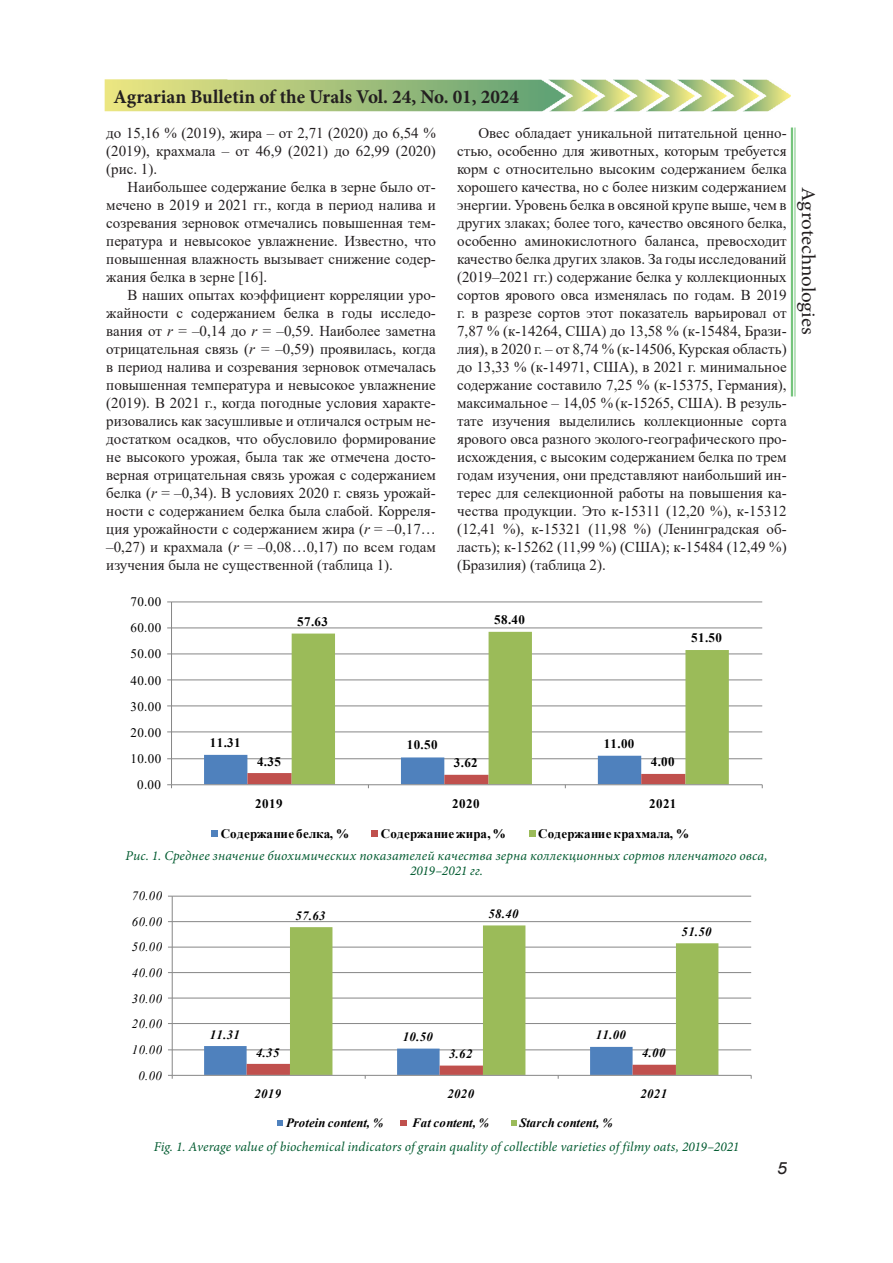
<style>
.page{position:relative;width:893px;height:1263px;background:#fff}
.page>*{position:absolute;margin:0;border:0;box-sizing:border-box;transform-origin:0 0}
.t1{font:700 19.5px "Minion Pro";color:#231f20}
.t2{font:19.5px "Minion Pro";letter-spacing:-.005em;color:#231f20;scale:1.08 1}
.t3{font:italic 16.8px "Arial";color:#231f20;scale:1.08 1}
.t4{font:15px/18px "Times New Roman";color:#231f20;text-align:justify}
.t5{font:italic 13.5px/15px "Minion Pro";letter-spacing:.01em;color:#025b30;text-align:center}
.t6{font:700 13.05px "Times New Roman";letter-spacing:.035em;color:#000}
.t7{font:13.05px "Times New Roman";letter-spacing:.035em;color:#000}
.t8{font:700 13.05px "Times New Roman";letter-spacing:.015em;color:#000}
.t9{font:italic 700 12.75px "Times New Roman";letter-spacing:.035em;color:#000}
.t10{font:italic 12.75px "Times New Roman";letter-spacing:.035em;color:#000}
.t11{font:italic 700 12.75px "Times New Roman";letter-spacing:.01em;color:#000}
.t12{font:italic 700 12.75px "Times New Roman";color:#000}
.s1{font-style:italic}
</style>
<div class="page">
<hr style="left:791px;top:128px;width:2px;height:268px;background:#40ae49">
<hr style="left:795px;top:128px;width:1px;height:268px;background:#40ae49">
<img style="left:105px;top:79px;width:686px;height:32px">
<hr style="left:172px;top:758px;width:590px;height:1px;background:#868686">
<hr style="left:172px;top:731px;width:590px;height:1px;background:#868686">
<hr style="left:172px;top:705px;width:590px;height:1px;background:#868686">
<hr style="left:172px;top:679px;width:590px;height:1px;background:#868686">
<hr style="left:172px;top:653px;width:590px;height:1px;background:#868686">
<hr style="left:172px;top:627px;width:590px;height:1px;background:#868686">
<hr style="left:172px;top:601px;width:590px;height:1px;background:#868686">
<svg style="left:292px;top:632px;width:437px;height:152px"></svg>
<hr style="left:171px;top:602px;width:1px;height:183px;background:#868686">
<hr style="left:172px;top:784px;width:590px;height:1px;background:#868686">
<svg style="left:204px;top:755px;width:481px;height:33px"></svg>
<svg style="left:212px;top:830px;width:6px;height:6px"></svg>
<div style="left:371px;top:830px;width:7px;height:6px;background:#c0504d"></div>
<svg style="left:529px;top:830px;width:6px;height:6px"></svg>
<hr style="left:172px;top:1049px;width:579px;height:1px;background:#868686">
<hr style="left:172px;top:1023px;width:579px;height:1px;background:#868686">
<hr style="left:172px;top:998px;width:579px;height:1px;background:#868686">
<hr style="left:172px;top:972px;width:579px;height:1px;background:#868686">
<hr style="left:172px;top:947px;width:579px;height:1px;background:#868686">
<hr style="left:172px;top:921px;width:579px;height:1px;background:#868686">
<hr style="left:172px;top:896px;width:579px;height:1px;background:#868686">
<svg style="left:290px;top:925px;width:428px;height:150px"></svg>
<hr style="left:172px;top:896px;width:1px;height:179px;background:#868686">
<hr style="left:172px;top:1075px;width:579px;height:1px;background:#868686">
<svg style="left:204px;top:1046px;width:472px;height:33px"></svg>
<svg style="left:277px;top:1120px;width:6px;height:6px"></svg>
<div style="left:400px;top:1120px;width:7px;height:6px;background:#c0504d"></div>
<svg style="left:511px;top:1120px;width:6px;height:6px"></svg>
<h1 class="t1" style="left:114px;top:83px;width:407px">Agrarian Bulletin of the Urals Vol. 24, No. 01, 2024</h1>
<p class="t4" style="left:106px;top:123px;width:331px">до 15,16 % (2019), жира – от 2,71 (2020) до 6,54 % (2019), крахмала – от 46,9 (2021) до 62,99 (2020) (рис. 1).</p>
<p class="t4" style="left:106px;top:177px;width:331px;text-indent:21px">Наибольшее содержание белка в зерне было от&shy;мечено в 2019 и 2021 гг., когда в период налива и созревания зерновок отмечались повышенная тем&shy;пература и невысокое увлажнение. Известно, что повышенная влажность вызывает снижение содер&shy;жания белка в зерне [16].</p>
<p class="t4" style="left:106px;top:285px;width:331px;text-indent:21px">В наших опытах коэффициент корреляции уро&shy;жайности с содержанием белка в годы исследо&shy;вания от <span class="s1">r</span> = –0,14 до <span class="s1">r</span> = –0,59. Наиболее заметна отрицательная связь (<span class="s1">r</span> = –0,59) проявилась, когда в период налива и созревания зерновок отмечалась повышенная температура и невысокое увлажнение (2019). В 2021 г., когда погодные условия характе&shy;ризовались как засушливые и отличался острым не&shy;достатком осадков, что обусловило формирование не высокого урожая, была так же отмечена досто&shy;верная отрицательная связь урожая с содержанием белка (<span class="s1">r</span> = –0,34). В условиях 2020 г. связь урожай&shy;ности с содержанием белка была слабой. Корреля&shy;ция урожайности с содержанием жира (<span class="s1">r</span> = –0,17… –0,27) и крахмала (<span class="s1">r</span> = –0,08…0,17) по всем годам изучения была не существенной (таблица 1).</p>
<p class="t4" style="left:457px;top:123px;width:331px;text-indent:21px">Овес обладает уникальной питательной ценно&shy;стью, особенно для животных, которым требуется корм с относительно высоким содержанием белка хорошего качества, но с более низким содержанием энергии. Уровень белка в овсяной крупе выше, чем в других злаках; более того, качество овсяного белка, особенно аминокислотного баланса, превосходит качество белка других злаков. За годы исследований (2019–2021 гг.) содержание белка у коллекционных сортов ярового овса изменялась по годам. В 2019 г. в разрезе сортов этот показатель варьировал от 7,87 % (к-14264, США) до 13,58 % (к-15484, Брази&shy;лия), в 2020 г. – от 8,74 % (к-14506, Курская область) до 13,33 % (к-14971, США), в 2021 г. минимальное содержание составило 7,25 % (к-15375, Германия), максимальное – 14,05 % (к-15265, США). В резуль&shy;тате изучения выделились коллекционные сорта ярового овса разного эколого-географического про&shy;исхождения, с высоким содержанием белка по трем годам изучения, они представляют наибольший ин&shy;терес для селекционной работы на повышения ка&shy;чества продукции. Это к-15311 (12,20 %), к-15312 (12,41 %), к-15321 (11,98 %) (Ленинградская об&shy;ласть); к-15262 (11,99 %) (США); к-15484 (12,49 %) (Бразилия) (таблица 2).</p>
<p class="t7" style="left:130px;top:592px;width:32px">70.00</p>
<p class="t7" style="left:130px;top:619px;width:32px">60.00</p>
<p class="t7" style="left:130px;top:645px;width:32px">50.00</p>
<p class="t7" style="left:130px;top:671px;width:32px">40.00</p>
<p class="t7" style="left:130px;top:697px;width:32px">30.00</p>
<p class="t7" style="left:130px;top:723px;width:32px">20.00</p>
<p class="t7" style="left:130px;top:749px;width:32px">10.00</p>
<p class="t7" style="left:137px;top:775px;width:25px">0.00</p>
<p class="t6" style="left:297px;top:612px;width:32px">57.63</p>
<p class="t6" style="left:494px;top:610px;width:32px">58.40</p>
<p class="t6" style="left:691px;top:628px;width:32px">51.50</p>
<p class="t6" style="left:210px;top:733px;width:32px">11.31</p>
<p class="t6" style="left:407px;top:736px;width:32px">10.50</p>
<p class="t6" style="left:604px;top:734px;width:32px">11.00</p>
<p class="t6" style="left:257px;top:752px;width:25px">4.35</p>
<p class="t6" style="left:454px;top:754px;width:25px">3.62</p>
<p class="t6" style="left:651px;top:753px;width:25px">4.00</p>
<p class="t6" style="left:255px;top:794px;width:29px">2019</p>
<p class="t6" style="left:452px;top:794px;width:29px">2020</p>
<p class="t6" style="left:649px;top:794px;width:29px">2021</p>
<p class="t6" style="left:221px;top:824px;width:130px">Содержание белка, %</p>
<p class="t8" style="left:381px;top:824px;width:126px">Содержание жира, %</p>
<p class="t8" style="left:538px;top:824px;width:152px">Содержание крахмала, %</p>
<p class="t5" style="left:125px;top:848px;width:644px">Рис. 1. Среднее значение биохимических показателей качества зерна коллекционных сортов пленчатого овса,<br>2019–2021 гг.</p>
<p class="t10" style="left:132px;top:887px;width:32px">70.00</p>
<p class="t10" style="left:132px;top:913px;width:32px">60.00</p>
<p class="t10" style="left:132px;top:938px;width:32px">50.00</p>
<p class="t10" style="left:132px;top:964px;width:32px">40.00</p>
<p class="t10" style="left:132px;top:990px;width:32px">30.00</p>
<p class="t10" style="left:132px;top:1015px;width:32px">20.00</p>
<p class="t10" style="left:132px;top:1041px;width:32px">10.00</p>
<p class="t10" style="left:138px;top:1066px;width:25px">0.00</p>
<p class="t9" style="left:295px;top:907px;width:32px">57.63</p>
<p class="t9" style="left:488px;top:905px;width:32px">58.40</p>
<p class="t9" style="left:681px;top:922px;width:32px">51.50</p>
<p class="t9" style="left:210px;top:1025px;width:32px">11.31</p>
<p class="t9" style="left:403px;top:1027px;width:32px">10.50</p>
<p class="t9" style="left:596px;top:1026px;width:32px">11.00</p>
<p class="t9" style="left:256px;top:1043px;width:25px">4.35</p>
<p class="t9" style="left:449px;top:1045px;width:25px">3.62</p>
<p class="t9" style="left:642px;top:1044px;width:25px">4.00</p>
<p class="t9" style="left:254px;top:1084px;width:28px">2019</p>
<p class="t9" style="left:447px;top:1084px;width:28px">2020</p>
<p class="t9" style="left:640px;top:1084px;width:28px">2021</p>
<p class="t12" style="left:286px;top:1114px;width:99px">Protein content, %</p>
<p class="t11" style="left:412px;top:1114px;width:78px">Fat сontent, %</p>
<p class="t11" style="left:520px;top:1114px;width:95px">Starch сontent, %</p>
<p class="t5" style="left:154px;top:1139px;width:587px">Fig. 1. Average value of biochemical indicators of grain quality of collectible varieties of filmy oats, 2019–2021</p>
<p class="t3" style="left:777px;top:1157px;width:11px">5</p>
<h1 class="t2" style="left:821px;top:187px;width:138px;rotate:90deg">Agrotechnologies</h1>
</div>
